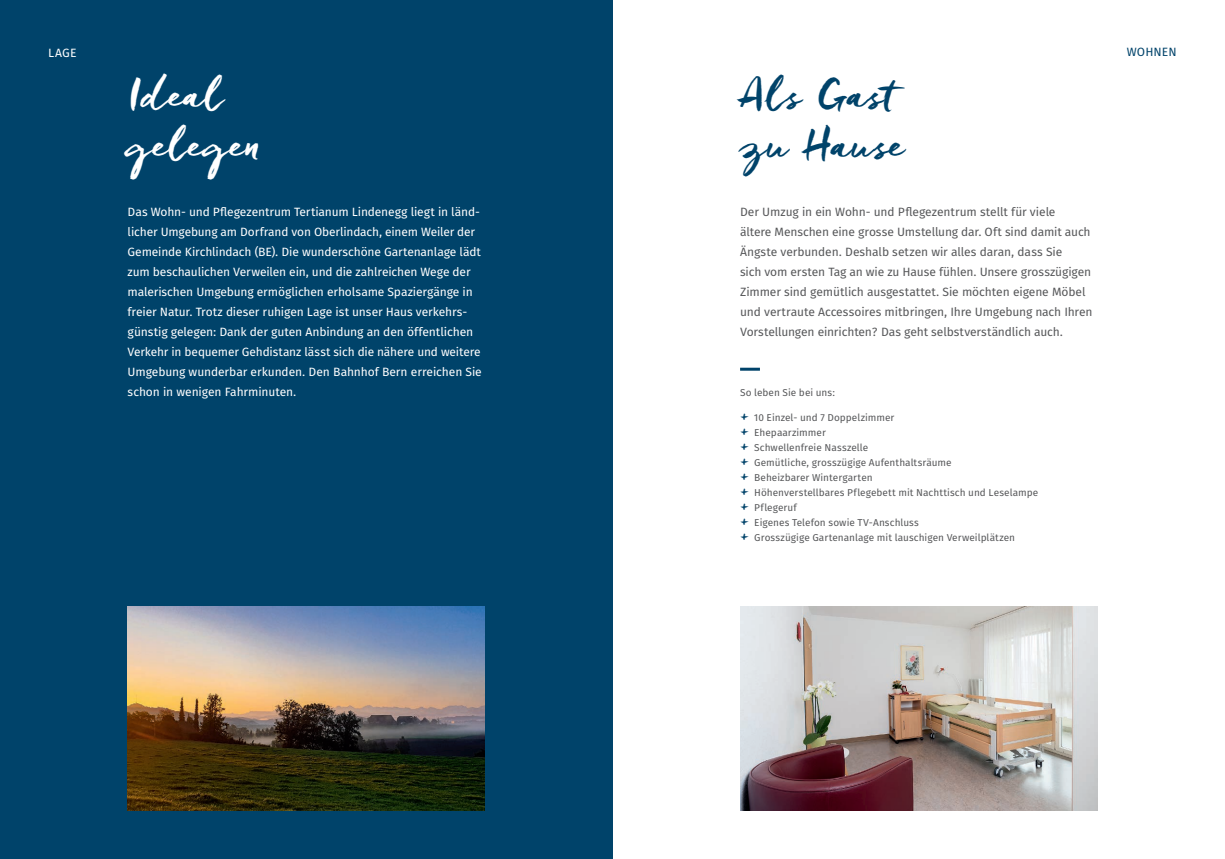
<style>
.page{position:relative;width:1225px;height:859px;background:#fff}
.page>*{position:absolute;margin:0;border:0;box-sizing:border-box;transform-origin:0 0}
.t1{font:42px/50px "Freeland";letter-spacing:.01em;color:#00436a}
.t2{font:42px/50px "Freeland";letter-spacing:.015em;color:#fff}
.t3{font:12px/20px "Fira Sans OT";letter-spacing:-.015em;color:#fff}
.t4{font:12px/20px "Fira Sans OT";letter-spacing:-.01em;color:#57585a}
.t5{font:12px "Fira Sans OT";letter-spacing:.005em;color:#00436a}
.t6{font:10px/15px "Fira Sans OT";letter-spacing:.005em;color:#57585a}
.s1{font-family:"Freeland";font-size:20px;color:#00436a}
</style>
<div class="page">
<div style="left:0;top:0;width:612px;height:859px;background:#00436a"></div>
<img style="left:128px;top:607px;width:357px;height:204px">
<img style="left:740px;top:607px;width:357px;height:204px">
<hr style="left:740px;top:368px;width:20px;height:3px;background:#00436a">
<p class="t3" style="left:48px;top:44px;width:30px">LAGE</p>
<h1 class="t2" style="left:128px;top:66px;width:136px">Ideal gelegen</h1>
<p class="t3" style="left:128px;top:202px;width:356px">Das Wohn- und Pflegezentrum Tertianum Lindenegg liegt in länd&shy;licher Umgebung am Dorfrand von Oberlindach, einem Weiler der Gemeinde Kirchlindach (BE). Die wunderschöne Gartenanlage lädt zum beschaulichen Verweilen ein, und die zahlreichen Wege der malerischen Umgebung ermöglichen erholsame Spaziergänge in freier Natur. Trotz dieser ruhigen Lage ist unser Haus verkehrs&shy;günstig gelegen: Dank der guten Anbindung an den öffentlichen Verkehr in bequemer Gehdistanz lässt sich die nähere und weitere Umgebung wunderbar erkunden. Den Bahnhof Bern erreichen Sie schon in wenigen Fahrminuten.</p>
<h1 class="t1" style="left:740px;top:66px;width:167px">Als Gast zu Hause</h1>
<p class="t4" style="left:740px;top:202px;width:354px">Der Umzug in ein Wohn- und Pflegezentrum stellt für viele<br>ältere Menschen eine grosse Umstellung dar. Oft sind damit auch Ängste verbunden. Deshalb setzen wir alles daran, dass Sie<br>sich vom ersten Tag an wie zu Hause fühlen. Unsere grosszügigen Zimmer sind gemütlich ausgestattet. Sie möchten eigene Möbel und vertraute Accessoires mitbringen, Ihre Umgebung nach Ihren Vorstellungen einrichten? Das geht selbstverständlich auch.</p>
<p class="t6" style="left:740px;top:385px;width:96px">So leben Sie bei uns:</p>
<p class="t6" style="left:740px;top:410px;width:300px"><span class="s1">+</span> 10 Einzel- und 7 Doppelzimmer<br><span class="s1">+</span> Ehepaarzimmer<br><span class="s1">+</span> Schwellenfreie Nasszelle<br><span class="s1">+</span> Gemütliche, grosszügige Aufenthaltsräume<br><span class="s1">+</span> Beheizbarer Wintergarten<br><span class="s1">+</span> Höhenverstellbares Pflegebett mit Nachttisch und Leselampe <span class="s1">+</span> Pflegeruf<br><span class="s1">+</span> Eigenes Telefon sowie TV-Anschluss<br><span class="s1">+</span> Grosszügige Gartenanlage mit lauschigen Verweilplätzen</p>
<p class="t5" style="left:1126px;top:44px;width:52px">WOHNEN</p>
</div>
